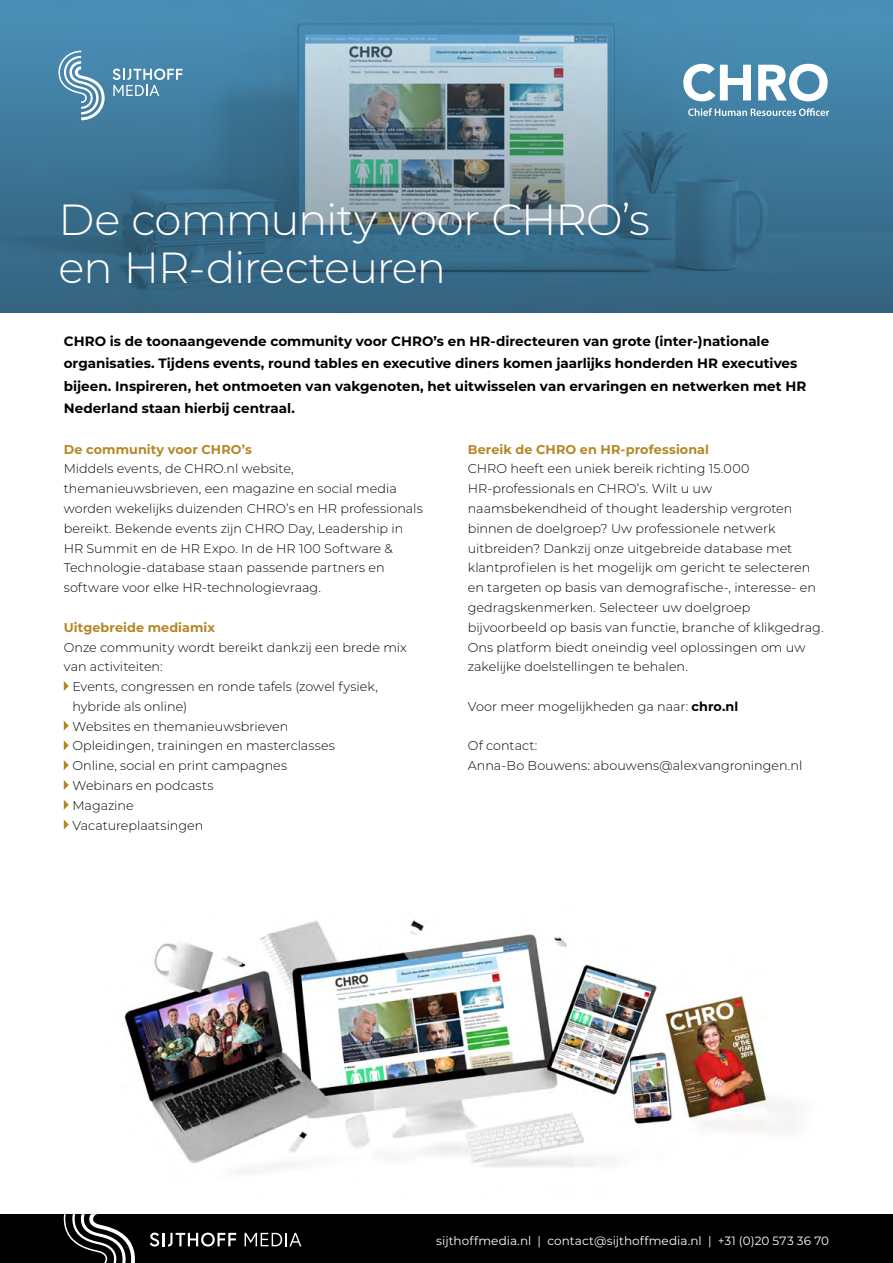
<style>
.page{position:relative;width:893px;height:1263px;background:#fff}
.page>*{position:absolute;margin:0;border:0;box-sizing:border-box;transform-origin:0 0}
.t1{font:300 43.5px/48px "Montserrat";letter-spacing:-.025em;color:#fff}
.t2{font:700 13.5px/22.5px "Montserrat";color:#000}
.t3{font:300 12.75px/19.8px "Montserrat";color:#000}
.t4{font:700 12.75px "Montserrat";letter-spacing:.01em;color:#b48724}
.t5{font:12px "Montserrat";letter-spacing:.005em;color:#fff}
.s1{font-weight:700}
</style>
<div class="page">
<svg style="left:0;top:0;width:893px;height:313px;background:#4c7e9a"></svg>
<svg style="left:64px;top:681px;width:5px;height:10px"></svg>
<svg style="left:64px;top:721px;width:5px;height:10px"></svg>
<svg style="left:64px;top:740px;width:5px;height:10px"></svg>
<svg style="left:64px;top:760px;width:5px;height:10px"></svg>
<svg style="left:64px;top:780px;width:5px;height:10px"></svg>
<svg style="left:64px;top:800px;width:5px;height:10px"></svg>
<svg style="left:64px;top:820px;width:5px;height:9px"></svg>
<div style="left:0;top:1214px;width:893px;height:49px;background:#000"></div>
<svg style="left:245px;top:1233px;width:56px;height:13px"></svg>
<svg style="left:150px;top:1232px;width:86px;height:14px"></svg>
<svg style="left:64px;top:1214px;width:71px;height:49px"></svg>
<img style="left:124px;top:919px;width:671px;height:253px">
<svg style="left:58px;top:51px;width:47px;height:69px;background:#6e9fbb"></svg>
<svg style="left:113px;top:69px;width:70px;height:27px;background:#72a1bd"></svg>
<svg style="left:683px;top:64px;width:68px;height:37px"></svg>
<svg style="left:758px;top:64px;width:70px;height:37px"></svg>
<svg style="left:688px;top:108px;width:141px;height:8px"></svg>
<h1 class="t1" style="left:58px;top:194px;width:593px">De community voor CHRO’s en HR-directeuren</h1>
<p class="t2" style="left:64px;top:329px;width:744px">CHRO is de toonaangevende community voor CHRO’s en HR-directeuren van grote (inter-)nationale organisaties. Tijdens events, round tables en executive diners komen jaarlijks honderden HR executives bijeen. Inspireren, het ontmoeten van vakgenoten, het uitwisselen van ervaringen en netwerken met HR Nederland staan hierbij centraal.</p>
<p class="t4" style="left:64px;top:440px;width:190px">De community voor CHRO’s</p>
<p class="t3" style="left:64px;top:459px;width:360px">Middels events, de CHRO.nl website, themanieuwsbrieven, een magazine en social media worden wekelijks duizenden CHRO’s en HR professionals bereikt. Bekende events zijn CHRO Day, Leadership in HR Summit en de HR Expo. In de HR 100 Software &amp; Technologie-database staan passende partners en software voor elke HR-technologievraag.</p>
<p class="t4" style="left:64px;top:618px;width:153px">Uitgebreide mediamix</p>
<p class="t3" style="left:64px;top:637px;width:344px">Onze community wordt bereikt dankzij een brede mix</p>
<p class="t3" style="left:64px;top:656px;width:100px">van activiteiten:</p>
<p class="t3" style="left:72px;top:676px;width:307px">Events, congressen en ronde tafels (zowel fysiek,</p>
<p class="t3" style="left:72px;top:696px;width:116px">hybride als online)</p>
<p class="t3" style="left:72px;top:716px;width:217px">Websites en themanieuwsbrieven</p>
<p class="t3" style="left:72px;top:735px;width:264px">Opleidingen, trainingen en masterclasses</p>
<p class="t3" style="left:72px;top:755px;width:216px">Online, social en print campagnes</p>
<p class="t3" style="left:72px;top:775px;width:143px">Webinars en podcasts</p>
<p class="t3" style="left:72px;top:795px;width:63px">Magazine</p>
<p class="t3" style="left:72px;top:815px;width:133px">Vacatureplaatsingen</p>
<p class="t4" style="left:468px;top:440px;width:243px">Bereik de CHRO en HR-professional</p>
<p class="t3" style="left:468px;top:459px;width:357px">CHRO heeft een uniek bereik richting 15.000<br>HR-professionals en CHRO’s. Wilt u uw naamsbekendheid of thought leadership vergroten binnen de doelgroep? Uw professionele netwerk uitbreiden? Dankzij onze uitgebreide database met klantprofielen is het mogelijk om gericht te selecteren en targeten op basis van demografische-, interesse- en gedragskenmerken. Selecteer uw doelgroep bijvoorbeeld op basis van functie, branche of klikgedrag.<br>Ons platform biedt oneindig veel oplossingen om uw zakelijke doelstellingen te behalen.</p>
<p class="t3" style="left:468px;top:696px;width:272px">Voor meer mogelijkheden ga naar: <span class="s1">chro.nl</span></p>
<p class="t3" style="left:468px;top:736px;width:336px">Of contact:<br>Anna-Bo Bouwens: abouwens@alexvangroningen.nl</p>
<p class="t5" style="left:436px;top:1232px;width:394px">sijthoffmedia.nl | contact@sijthoffmedia.nl | +31 (0)20 573 36 70</p>
</div>
